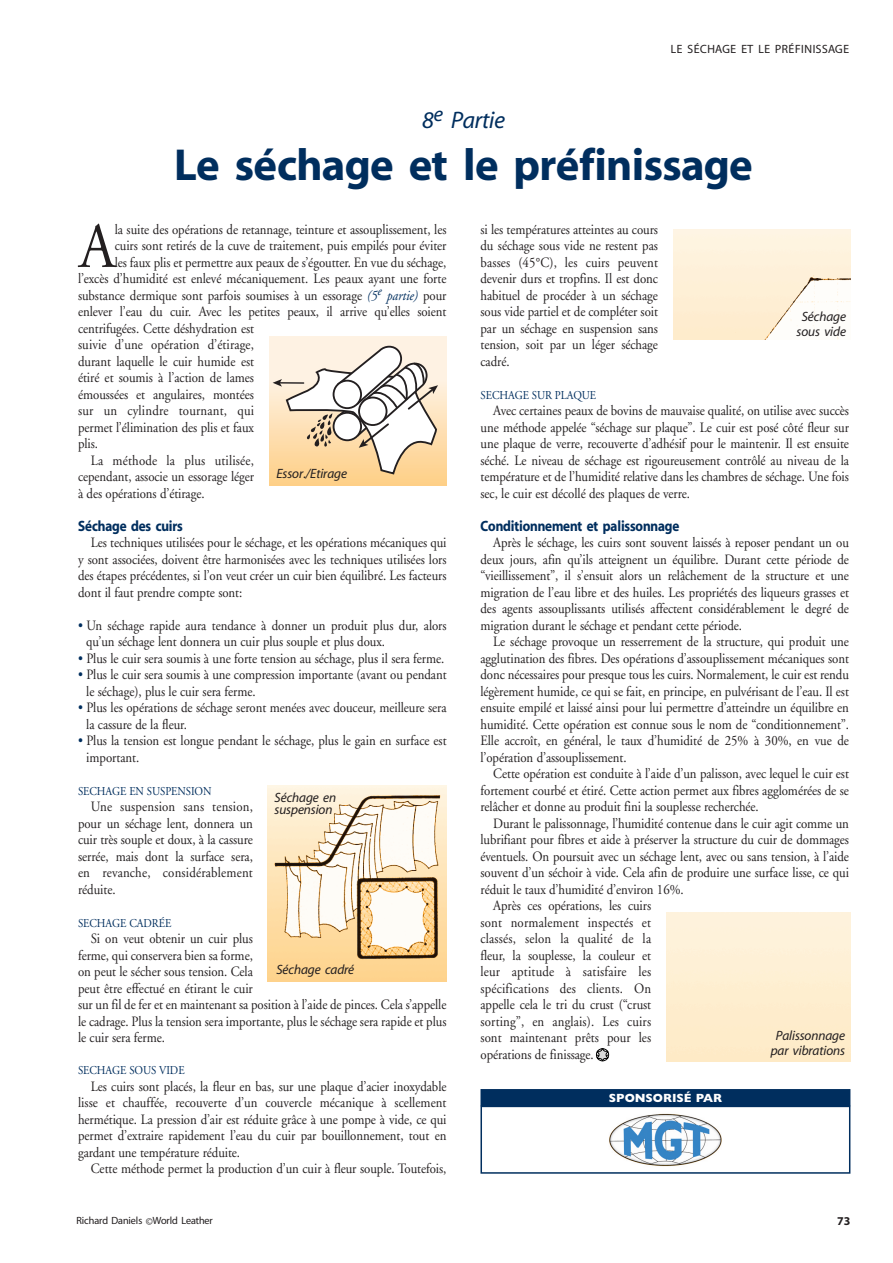
<style>
.page{position:relative;width:893px;height:1263px;background:#fff}
.page>*{position:absolute;margin:0;border:0;box-sizing:border-box;transform-origin:0 0}
.t1{font:64.05px "Adobe Garamond";color:#231f20;scale:.9 1}
.t2{font:700 45px "Redford";color:#002e5e}
.t3{font:italic 24px "Redford";color:#002e5e}
.t4{font:700 15px "Redford";letter-spacing:-.005em;color:#002e5e;scale:.9 1}
.t5{font:14.25px/16.5px "Adobe Garamond";letter-spacing:-.005em;color:#231f20;text-align:justify;scale:.9 1}
.t6{font:14.25px "Adobe Garamond";letter-spacing:.015em;color:#231f20;scale:.9 1}
.t7{font:italic 13.5px/15px "Redford";color:#231f20;text-align:center}
.t8{font:12px "Adobe Garamond";letter-spacing:-.005em;color:#002e5e;scale:.9 1}
.t9{font:12px "Redford";letter-spacing:.05em;color:#231f20}
.t10{font:700 12px "Gill Sans";color:#fff}
.t11{font:700 12px "Redford";color:#231f20}
.t12{font:10.5px "Redford";color:#231f20}
.s1{font-style:italic;color:#002e5e}
.s2{color:#002e5e}
</style>
<div class="page">
<svg style="left:596px;top:1050px;width:13px;height:11px"></svg>
<div style="left:596px;top:1048px;width:13px;height:13px;border:1px solid #000;border-radius:50%"></div>
<img style="left:673px;top:230px;width:177px;height:109px">
<svg style="left:269px;top:337px;width:177px;height:149px;background:#fde1b7"></svg>
<svg style="left:273px;top:345px;width:165px;height:131px"></svg>
<img style="left:268px;top:785px;width:178px;height:197px">
<img style="left:609px;top:1113px;width:113px;height:54px">
<div style="left:480px;top:1106px;width:370px;height:68px;border:2px solid #002e5e"></div>
<div style="left:482px;top:1090px;width:367px;height:15px;background:#002e5e"></div>
<div style="left:480px;top:1089px;width:370px;height:17px;border:2px solid #002e5e"></div>
<p class="t9" style="left:671px;top:42px;width:180px">LE SÉCHAGE ET LE PRÉFINISSAGE</p>
<h3 class="t3" style="left:422px;top:106px;width:84px">8<sup>e</sup> Partie</h3>
<h2 class="t2" style="left:174px;top:138px;width:579px">Le séchage et le préfinissage</h2>
<h1 class="t1" style="left:79px;top:221px;width:41px">A</h1>
<p class="t5" style="left:115px;top:222px;width:370px">la suite des opérations de retannage, teinture et assouplissement, les</p>
<p class="t5" style="left:115px;top:239px;width:370px">cuirs sont retirés de la cuve de traitement, puis empilés pour éviter</p>
<p class="t5" style="left:115px;top:255px;width:370px">les faux plis et permettre aux peaux de s’égoutter. En vue du séchage,</p>
<p class="t5" style="left:78px;top:272px;width:411px">l’excès d’humidité est enlevé mécaniquement. Les peaux ayant une forte</p>
<p class="t5" style="left:78px;top:288px;width:411px">substance dermique sont parfois soumises à un essorage <span class="s1">(5</span><sup>e</sup> <span class="s1">partie)</span> pour</p>
<p class="t5" style="left:78px;top:305px;width:411px">enlever l’eau du cuir. Avec les petites peaux, il arrive qu’elles soient</p>
<p class="t5" style="left:78px;top:321px;width:197px">centrifugées. Cette déshydration est</p>
<p class="t5" style="left:78px;top:338px;width:197px">suivie d’une opération d’étirage,</p>
<p class="t5" style="left:78px;top:354px;width:197px">durant laquelle le cuir humide est</p>
<p class="t5" style="left:78px;top:371px;width:197px">étiré et soumis à l’action de lames</p>
<p class="t5" style="left:78px;top:387px;width:197px">émoussées et angulaires, montées</p>
<p class="t6" style="left:78px;top:405px;width:197px">sur un cylindre tournant, qui</p>
<p class="t5" style="left:78px;top:420px;width:197px">permet l’élimination des plis et faux</p>
<p class="t5" style="left:78px;top:437px;width:24px">plis.</p>
<p class="t6" style="left:91px;top:455px;width:183px">La méthode la plus utilisée,</p>
<p class="t5" style="left:78px;top:470px;width:197px">cependant, associe un essorage léger</p>
<p class="t5" style="left:78px;top:486px;width:142px">à des opérations d’étirage.</p>
<p class="t4" style="left:78px;top:517px;width:118px">Séchage des cuirs</p>
<p class="t5" style="left:78px;top:536px;width:411px;text-indent:13px">Les techniques utilisées pour le séchage, et les opérations mécaniques qui y sont associées, doivent être harmonisées avec les techniques utilisées lors des étapes précédentes, si l’on veut créer un cuir bien équilibré. Les facteurs dont il faut prendre compte sont:</p>
<p class="t5" style="left:86px;top:618px;width:402px;text-indent:-8px"><span class="s2">•</span> Un séchage rapide aura tendance à donner un produit plus dur, alors qu’un séchage lent donnera un cuir plus souple et plus doux.</p>
<p class="t5" style="left:78px;top:651px;width:408px"><span class="s2">•</span> Plus le cuir sera soumis à une forte tension au séchage, plus il sera ferme.</p>
<p class="t5" style="left:86px;top:668px;width:402px;text-indent:-8px"><span class="s2">•</span> Plus le cuir sera soumis à une compression importante (avant ou pendant le séchage), plus le cuir sera ferme.</p>
<p class="t5" style="left:86px;top:701px;width:402px;text-indent:-8px"><span class="s2">•</span> Plus les opérations de séchage seront menées avec douceur, meilleure sera la cassure de la fleur.</p>
<p class="t5" style="left:86px;top:734px;width:402px;text-indent:-8px"><span class="s2">•</span> Plus la tension est longue pendant le séchage, plus le gain en surface est important.</p>
<p class="t8" style="left:78px;top:786px;width:150px">SECHAGE EN SUSPENSION</p>
<p class="t5" style="left:78px;top:800px;width:196px;text-indent:13px">Une suspension sans tension, pour un séchage lent, donnera un cuir très souple et doux, à la cassure serrée, mais dont la surface sera, en revanche, considérablement réduite.</p>
<p class="t8" style="left:78px;top:918px;width:105px">SECHAGE CADRÉE</p>
<p class="t5" style="left:78px;top:932px;width:411px;text-align:left;text-indent:13px">Si on veut obtenir un cuir plus<br>ferme, qui conservera bien sa forme,<br>on peut le sécher sous tension. Cela<br>peut être effectué en étirant le cuir<br>sur un fil de fer et en maintenant sa position à l’aide de pinces. Cela s’appelle le cadrage. Plus la tension sera importante, plus le séchage sera rapide et plus le cuir sera ferme.</p>
<p class="t8" style="left:78px;top:1065px;width:120px">SECHAGE SOUS VIDE</p>
<p class="t5" style="left:78px;top:1079px;width:411px;text-indent:13px">Les cuirs sont placés, la fleur en bas, sur une plaque d’acier inoxydable lisse et chauffée, recouverte d’un couvercle mécanique à scellement hermétique. La pression d’air est réduite grâce à une pompe à vide, ce qui permet d’extraire rapidement l’eau du cuir par bouillonnement, tout en gardant une température réduite.</p>
<p class="t5" style="left:91px;top:1161px;width:397px">Cette méthode permet la production d’un cuir à fleur souple. Toutefois,</p>
<p class="t7" style="left:276px;top:466px;width:72px">Essor./Etirage</p>
<p class="t7" style="left:275px;top:791px;width:63px;line-height:12px;text-align:left">Séchage en suspension</p>
<p class="t7" style="left:276px;top:961px;width:79px">Séchage cadré</p>
<p class="t5" style="left:480px;top:222px;width:199px">si les températures atteintes au cours du séchage sous vide ne restent pas basses (45°C), les cuirs peuvent devenir durs et tropfins. Il est donc habituel de procéder à un séchage sous vide partiel et de compléter soit par un séchage en suspension sans tension, soit par un léger séchage cadré.</p>
<p class="t8" style="left:480px;top:390px;width:130px">SECHAGE SUR PLAQUE</p>
<p class="t5" style="left:480px;top:404px;width:411px;text-indent:13px">Avec certaines peaux de bovins de mauvaise qualité, on utilise avec succès une méthode appelée “séchage sur plaque”. Le cuir est posé côté fleur sur une plaque de verre, recouverte d’adhésif pour le maintenir. Il est ensuite séché. Le niveau de séchage est rigoureusement contrôlé au niveau de la température et de l’humidité relative dans les chambres de séchage. Une fois sec, le cuir est décollé des plaques de verre.</p>
<p class="t4" style="left:480px;top:517px;width:222px">Conditionnement et palissonnage</p>
<p class="t5" style="left:480px;top:536px;width:411px;text-indent:13px">Après le séchage, les cuirs sont souvent laissés à reposer pendant un ou deux jours, afin qu’ils atteignent un équilibre. Durant cette période de “vieillissement”, il s’ensuit alors un relâchement de la structure et une migration de l’eau libre et des huiles. Les propriétés des liqueurs grasses et des agents assouplissants utilisés affectent considérablement le degré de migration durant le séchage et pendant cette période.</p>
<p class="t5" style="left:480px;top:635px;width:411px;text-indent:13px">Le séchage provoque un resserrement de la structure, qui produit une agglutination des fibres. Des opérations d’assouplissement mécaniques sont donc nécessaires pour presque tous les cuirs. Normalement, le cuir est rendu légèrement humide, ce qui se fait, en principe, en pulvérisant de l’eau. Il est ensuite empilé et laissé ainsi pour lui permettre d’atteindre un équilibre en humidité. Cette opération est connue sous le nom de “conditionnement”.<br>Elle accroît, en général, le taux d’humidité de 25% à 30%, en vue de l’opération d’assouplissement.</p>
<p class="t5" style="left:480px;top:767px;width:411px;text-indent:13px">Cette opération est conduite à l’aide d’un palisson, avec lequel le cuir est fortement courbé et étiré. Cette action permet aux fibres agglomérées de se relâcher et donne au produit fini la souplesse recherchée.</p>
<p class="t5" style="left:493px;top:816px;width:397px">Durant le palissonnage, l’humidité contenue dans le cuir agit comme un</p>
<p class="t5" style="left:480px;top:833px;width:411px">lubrifiant pour fibres et aide à préserver la structure du cuir de dommages</p>
<p class="t5" style="left:480px;top:849px;width:411px">éventuels. On poursuit avec un séchage lent, avec ou sans tension, à l’aide</p>
<p class="t5" style="left:480px;top:866px;width:411px">souvent d’un séchoir à vide. Cela afin de produire une surface lisse, ce qui</p>
<p class="t5" style="left:480px;top:882px;width:227px">réduit le taux d’humidité d’environ 16%.</p>
<p class="t5" style="left:493px;top:899px;width:177px">Après ces opérations, les cuirs</p>
<p class="t6" style="left:480px;top:917px;width:191px">sont normalement inspectés et</p>
<p class="t6" style="left:480px;top:933px;width:191px">classés, selon la qualité de la</p>
<p class="t5" style="left:480px;top:948px;width:191px">fleur, la souplesse, la couleur et</p>
<p class="t6" style="left:480px;top:966px;width:191px">leur aptitude à satisfaire les</p>
<p class="t6" style="left:480px;top:983px;width:191px">spécifications des clients. On</p>
<p class="t5" style="left:480px;top:998px;width:191px">appelle cela le tri du crust (“crust</p>
<p class="t5" style="left:480px;top:1014px;width:191px">sorting”, en anglais). Les cuirs</p>
<p class="t5" style="left:480px;top:1031px;width:191px">sont maintenant prêts pour les</p>
<p class="t5" style="left:480px;top:1047px;width:127px">opérations de finissage.</p>
<p class="t7" style="left:797px;top:309px;width:51px">Séchage sous vide</p>
<p class="t7" style="left:771px;top:1028px;width:76px">Palissonnage par vibrations</p>
<p class="t10" style="left:609px;top:1091px;width:115px">SPONSORISÉ PAR</p>
<p class="t12" style="left:77px;top:1214px;width:138px">Richard Daniels ©World Leather</p>
<p class="t11" style="left:837px;top:1213px;width:15px">73</p>
</div>
